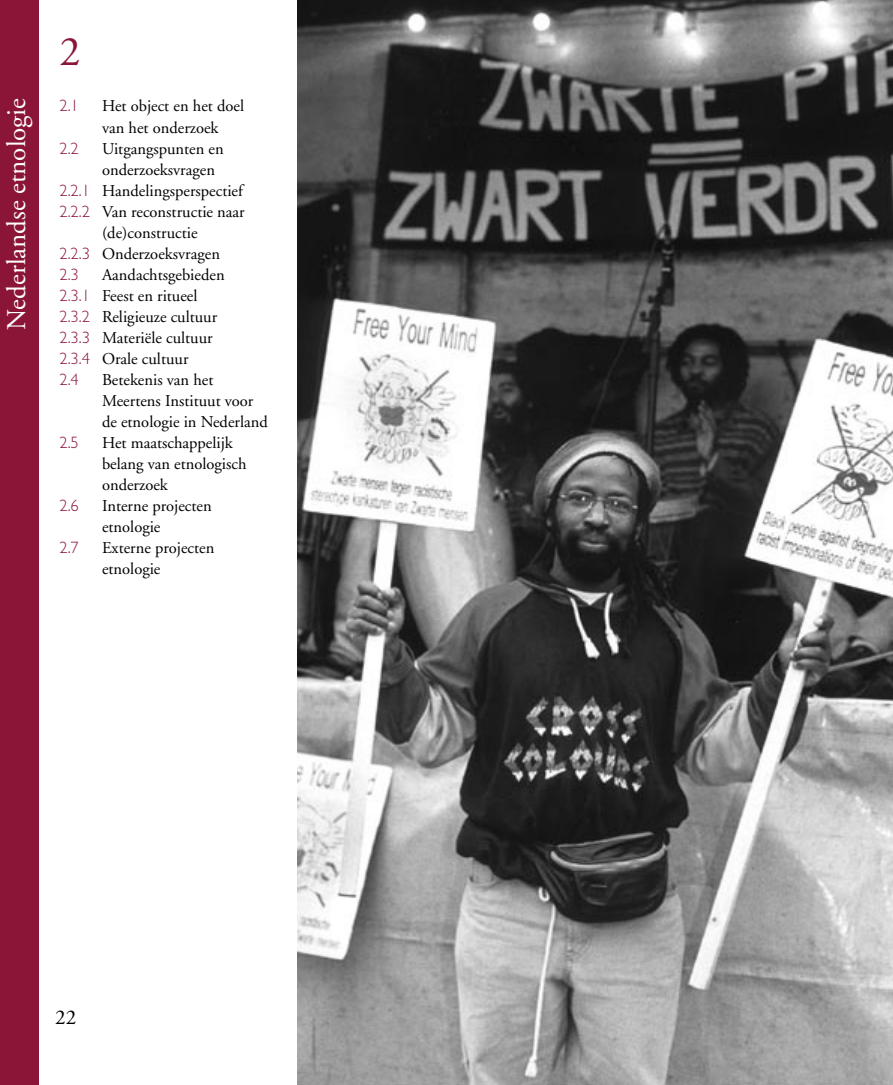
<style>
.page{position:relative;width:893px;height:1085px;background:#fff}
.page>*{position:absolute;margin:0;border:0;box-sizing:border-box;transform-origin:0 0}
._01_Gewone_txt{font:42px "Adobe Garamond";color:#8b1537}
._08_Balk_links{font:27px "Adobe Garamond";color:#fff}
.t1{font:21px "Adobe Garamond";color:#000}
._01_Gewone_txt-2{font:16.5px/21px "Adobe Garamond";color:#000}
._01_Gewone_txt-3{font:300 16.5px "Gill Sans";color:#8b1537}
.s1{font-family:"Gill Sans";font-weight:300;color:#8b1537}
</style>
<div class="page">
<div style="left:0;top:0;width:38px;height:1084px;background:#8b1537"></div>
<img style="left:298px;top:0;width:595px;height:1084px">
<p class="_08_Balk_links" style="left:2px;top:330px;width:233px;rotate:-90deg">Nederlandse etnologie</p>
<p class="_01_Gewone_txt" style="left:59px;top:29px;width:22px">2</p>
<p class="_01_Gewone_txt-3" style="left:59px;top:97px;width:21px">2.1</p>
<p class="_01_Gewone_txt-2" style="left:102px;top:96px;width:144px">Het object en het doel van het onderzoek</p>
<p class="_01_Gewone_txt-3" style="left:59px;top:139px;width:21px">2.2</p>
<p class="_01_Gewone_txt-2" style="left:102px;top:138px;width:123px">Uitgangspunten en onderzoeksvragen</p>
<p class="_01_Gewone_txt-2" style="left:59px;top:180px;width:185px"><span class="s1">2.2.1</span> Handelingsperspectief</p>
<p class="_01_Gewone_txt-2" style="left:59px;top:201px;width:187px;text-align:center"><span class="s1">2.2.2</span> Van reconstructie naar (de)constructie</p>
<p class="_01_Gewone_txt-2" style="left:59px;top:243px;width:162px"><span class="s1">2.2.3</span> Onderzoeksvragen</p>
<p class="_01_Gewone_txt-3" style="left:59px;top:265px;width:21px">2.3</p>
<p class="_01_Gewone_txt-2" style="left:102px;top:264px;width:124px">Aandachtsgebieden</p>
<p class="_01_Gewone_txt-2" style="left:59px;top:285px;width:140px"><span class="s1">2.3.1</span> Feest en ritueel</p>
<p class="_01_Gewone_txt-2" style="left:59px;top:306px;width:159px"><span class="s1">2.3.2</span> Religieuze cultuur</p>
<p class="_01_Gewone_txt-2" style="left:59px;top:327px;width:155px"><span class="s1">2.3.3</span> Materiële cultuur</p>
<p class="_01_Gewone_txt-2" style="left:59px;top:348px;width:130px"><span class="s1">2.3.4</span> Orale cultuur</p>
<p class="_01_Gewone_txt-3" style="left:59px;top:370px;width:21px">2.4</p>
<p class="_01_Gewone_txt-2" style="left:102px;top:369px;width:167px">Betekenis van het<br>Meertens Instituut voor de etnologie in Nederland</p>
<p class="_01_Gewone_txt-3" style="left:59px;top:433px;width:21px">2.5</p>
<p class="_01_Gewone_txt-2" style="left:102px;top:432px;width:146px">Het maatschappelijk belang van etnologisch onderzoek</p>
<p class="_01_Gewone_txt-3" style="left:59px;top:496px;width:21px">2.6</p>
<p class="_01_Gewone_txt-2" style="left:102px;top:495px;width:111px">Interne projecten etnologie</p>
<p class="_01_Gewone_txt-3" style="left:59px;top:538px;width:21px">2.7</p>
<p class="_01_Gewone_txt-2" style="left:102px;top:537px;width:114px">Externe projecten etnologie</p>
<p class="t1" style="left:55px;top:1005px;width:22px">22</p>
</div>
